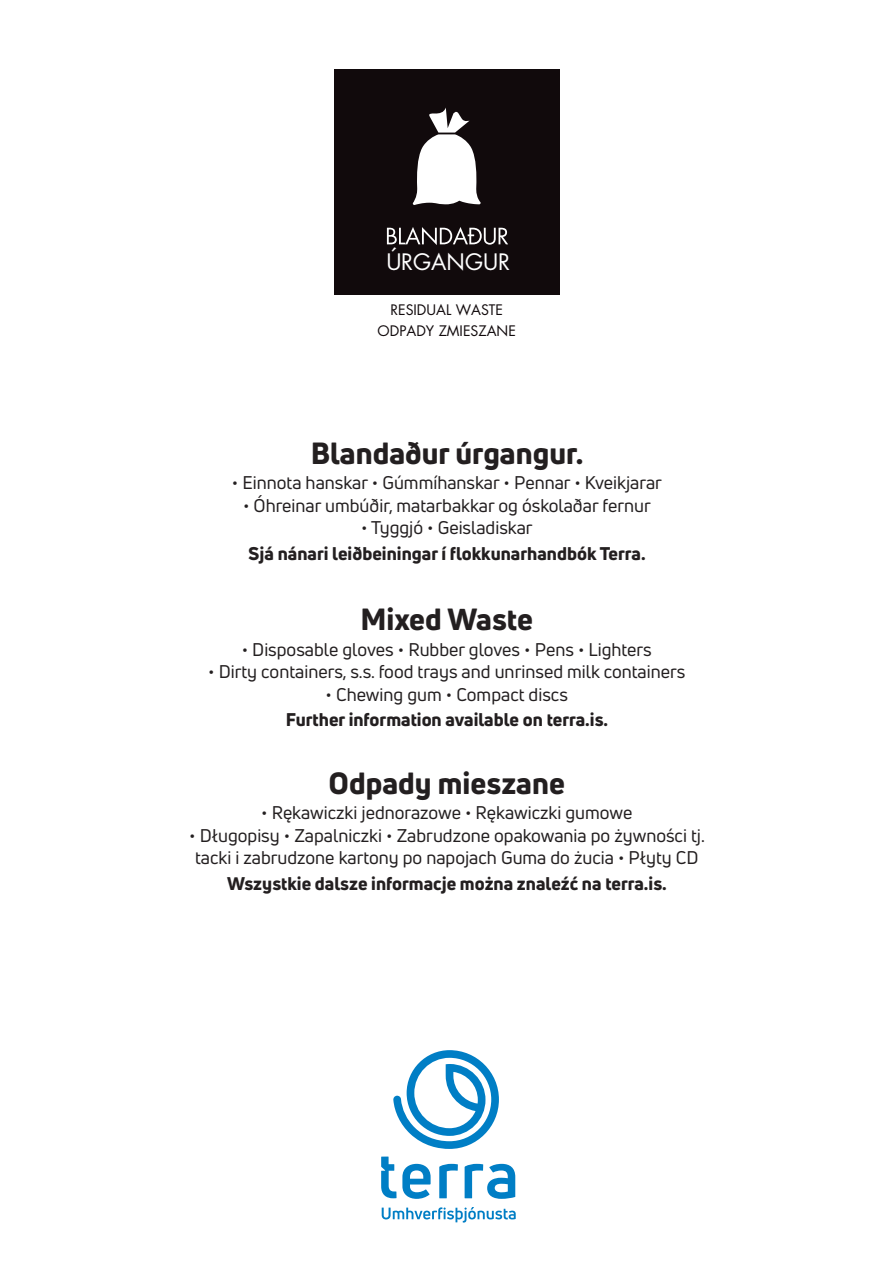
<style>
.page{position:relative;width:893px;height:1262px;background:#fff}
.page>*{position:absolute;margin:0;border:0;box-sizing:border-box;transform-origin:0 0}
.t1{font:800 30px "Uni Neue";color:#231f20}
.t2{font:22.05px "Futura";color:#fff}
.t3{font:18px/22.5px "Uni Neue";color:#231f20;text-align:center}
.t4{font:800 18px "Uni Neue";color:#231f20}
.t5{font:14.1px/21.1px "Futura";color:#110a0c;text-align:center}
</style>
<div class="page">
<div style="left:334px;top:69px;width:225px;height:226px;background:#110a0c"></div>
<svg style="left:387px;top:227px;width:121px;height:18px"></svg>
<svg style="left:413px;top:107px;width:67px;height:98px"></svg>
<svg style="left:402px;top:1164px;width:28px;height:35px"></svg>
<svg style="left:439px;top:1164px;width:19px;height:34px"></svg>
<svg style="left:464px;top:1164px;width:51px;height:35px"></svg>
<svg style="left:381px;top:1157px;width:15px;height:41px"></svg>
<svg style="left:393px;top:1050px;width:106px;height:99px"></svg>
<svg style="left:382px;top:1207px;width:134px;height:16px"></svg>
<p class="t2" style="left:386px;top:247px;width:125px">ÚRGANGUR</p>
<p class="t5" style="left:378px;top:299px;width:140px">RESIDUAL WASTE<br>ODPADY ZMIESZANE</p>
<h1 class="t1" style="left:311px;top:433px;width:274px">Blandaður úrgangur.</h1>
<p class="t3" style="left:232px;top:472px;width:431px">• Einnota hanskar • Gúmmíhanskar • Pennar • Kveikjarar</p>
<p class="t3" style="left:243px;top:494px;width:409px">• Óhreinar umbúðir, matarbakkar og óskolaðar fernur</p>
<p class="t3" style="left:361px;top:517px;width:173px">• Tyggjó • Geisladiskar</p>
<p class="t4" style="left:248px;top:541px;width:399px">Sjá nánari leiðbeiningar í flokkunarhandbók Terra.</p>
<h1 class="t1" style="left:360px;top:599px;width:174px">Mixed Waste</h1>
<p class="t3" style="left:242px;top:638px;width:411px">• Disposable gloves • Rubber gloves • Pens • Lighters</p>
<p class="t3" style="left:208px;top:661px;width:478px">• Dirty containers, s.s. food trays and unrinsed milk containers</p>
<p class="t3" style="left:325px;top:683px;width:244px">• Chewing gum • Compact discs</p>
<p class="t4" style="left:286px;top:708px;width:324px">Further information available on terra.is.</p>
<h1 class="t1" style="left:328px;top:763px;width:238px">Odpady mieszane</h1>
<p class="t3" style="left:261px;top:802px;width:373px">• Rękawiczki jednorazowe • Rękawiczki gumowe</p>
<p class="t3" style="left:189px;top:824px;width:517px">• Długopisy • Zapalniczki • Zabrudzone opakowania po żywności tj. tacki i zabrudzone kartony po napojach Guma do żucia • Płyty CD</p>
<p class="t4" style="left:227px;top:871px;width:441px">Wszystkie dalsze informacje można znaleźć na terra.is.</p>
</div>
